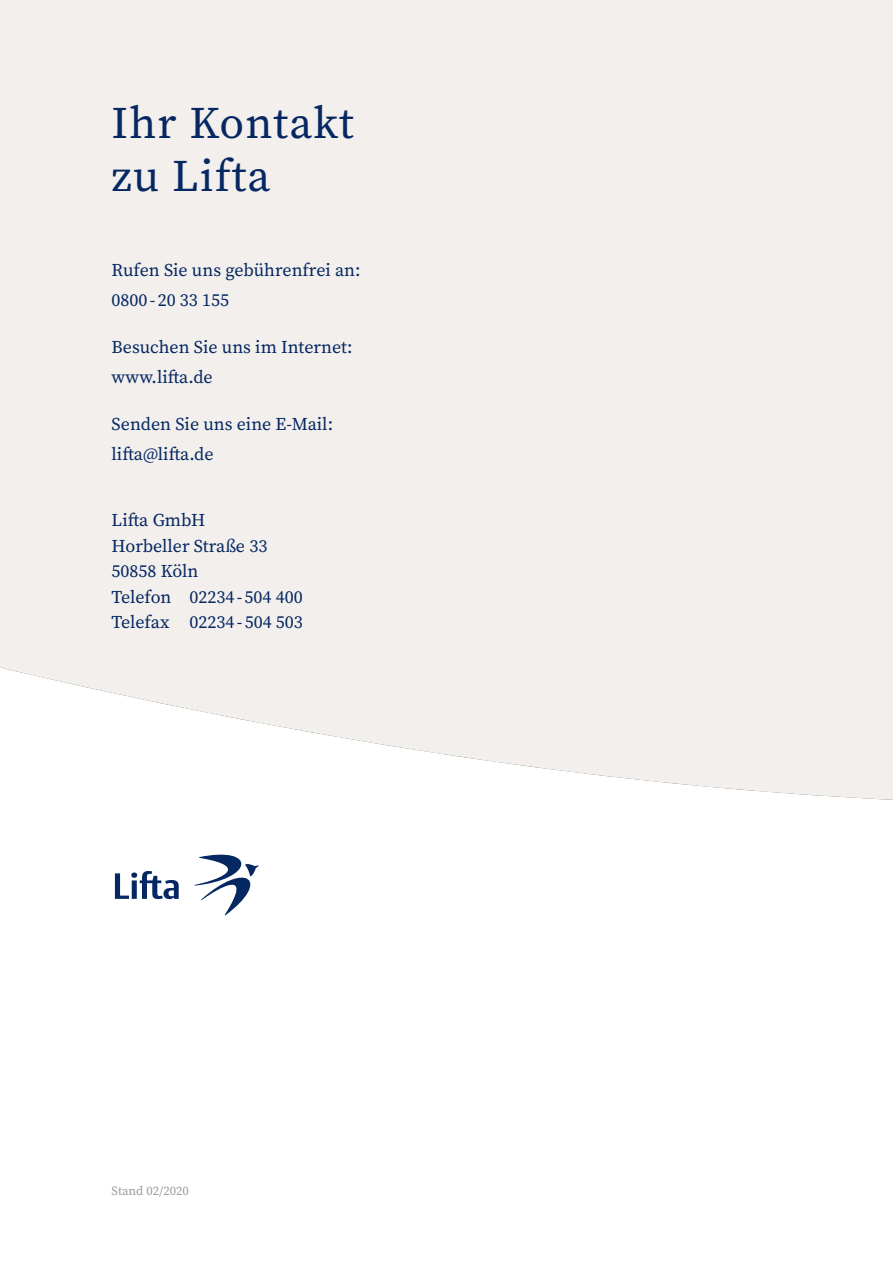
<style>
.page{position:relative;width:893px;height:1263px;background:#fff}
.page>*{position:absolute;margin:0;border:0;box-sizing:border-box;transform-origin:0 0}
.t1{font:45px/52.5px "Source Serif Pro";letter-spacing:.025em;color:#052762}
.t2{font:18px/25.5px "Source Serif Pro";color:#052762}
.t3{font:12.75px "Source Serif Pro";color:#9c9c9d}
</style>
<div class="page">
<div style="left:0;top:0;width:893px;height:800px;background:#f2efec"></div>
<svg style="left:115px;top:871px;width:64px;height:28px"></svg>
<svg style="left:195px;top:855px;width:64px;height:60px"></svg>
<h1 class="t1" style="left:112px;top:97px;width:244px">Ihr Kontakt zu Lifta</h1>
<p class="t2" style="left:112px;top:255px;width:250px;line-height:30px">Rufen Sie uns gebührenfrei an:<br>0800 - 20 33 155</p>
<p class="t2" style="left:112px;top:332px;width:242px;line-height:30px">Besuchen Sie uns im Internet: www.lifta.de</p>
<p class="t2" style="left:112px;top:409px;width:223px;line-height:30px">Senden Sie uns eine E-Mail: lifta@lifta.de</p>
<p class="t2" style="left:112px;top:507px;width:193px">Lifta GmbH<br>Horbeller Straße 33<br>50858 Köln<br>Telefon 02234 -504 400<br>Telefax 02234 - 504 503</p>
<p class="t3" style="left:112px;top:1182px;width:79px">Stand 02/2020</p>
</div>
